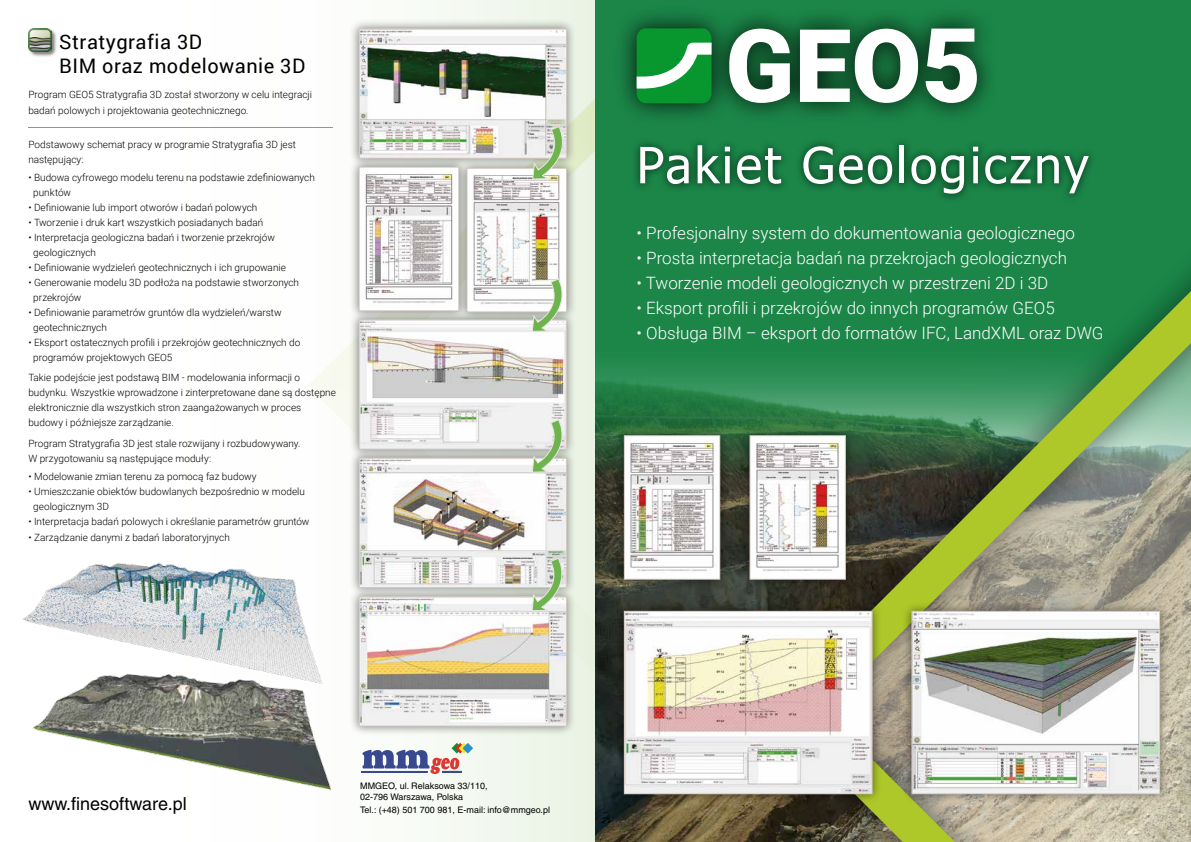
<style>
.page{position:relative;width:1191px;height:842px;background:#fff}
.page>*{position:absolute;margin:0;border:0;box-sizing:border-box;transform-origin:0 0}
.t1{font:50px "Tahoma";letter-spacing:.05em;color:#fff}
.t2{font:20px/24px "Roboto";letter-spacing:.025em;color:#000}
.t3{font:18px "Helvetica CE";color:#000}
.t4{font:300 17px "Roboto";color:#fff}
.t5{font:300 10px/15px "Roboto";color:#000}
.t6{font:9px/10.8px "Helvetica CE";color:#000}
</style>
<div class="page">
<svg style="left:334px;top:0;width:261px;height:360px;fill:#eef5e9"></svg>
<svg style="left:308px;top:360px;width:287px;height:482px"></svg>
<div style="left:595px;top:0;width:596px;height:842px;background:#1b8648"></div>
<img style="left:595px;top:366px;width:147px;height:476px">
<div style="left:614px;top:6px;width:384px;height:119px;background:#000;opacity:.88"></div>
<svg style="left:636px;top:28px;width:76px;height:75px;background:#36a756"></svg>
<svg style="left:729px;top:29px;width:13px;height:74px"></svg>
<div style="left:631px;top:136px;width:466px;height:67px;background:#000;opacity:.55"></div>
<div style="left:742px;top:20px;width:449px;height:822px;background:#000;opacity:.43"></div>
<svg style="left:771px;top:291px;width:420px;height:446px"></svg>
<svg style="left:771px;top:684px;width:184px;height:158px;background:#767842"></svg>
<div style="left:902px;top:601px;width:267px;height:203px;background:#000;opacity:.5"></div>
<img style="left:911px;top:610px;width:249px;height:185px">
<img style="left:23px;top:561px;width:306px;height:106px">
<img style="left:32px;top:667px;width:306px;height:134px">
<div style="left:28px;top:28px;width:29px;height:29px;background:#000;opacity:.5"></div>
<img style="left:28px;top:28px;width:23px;height:23px">
<div style="left:740px;top:426px;width:115px;height:163px;background:#000;opacity:.5"></div>
<svg style="left:749px;top:435px;width:97px;height:145px;background:#e3dfdc"></svg>
<div style="left:614px;top:426px;width:115px;height:163px;background:#000;opacity:.5"></div>
<svg style="left:623px;top:435px;width:97px;height:145px;background:#dad8d6"></svg>
<div style="left:349px;top:19px;width:227px;height:149px;background:#000;opacity:.5"></div>
<div style="left:349px;top:157px;width:120px;height:164px;background:#000;opacity:.5"></div>
<div style="left:614px;top:601px;width:268px;height:203px;background:#000;opacity:.5"></div>
<svg style="left:623px;top:610px;width:250px;height:185px;background:#e7dfd5"></svg>
<hr style="left:28px;top:127px;width:305px;height:1px;background:#6eb44e">
<div style="left:349px;top:310px;width:227px;height:149px;background:#000;opacity:.5"></div>
<div style="left:349px;top:448px;width:227px;height:149px;background:#000;opacity:.5"></div>
<div style="left:349px;top:586px;width:227px;height:150px;background:#000;opacity:.5"></div>
<img style="left:358px;top:28px;width:216px;height:699px">
<hr style="left:361px;top:771px;width:66px;height:2px;background:#39498f">
<svg style="left:362px;top:743px;width:111px;height:31px"></svg>
<h2 class="t2" style="left:59px;top:29px;width:247px">Stratygrafia 3D<br>BIM oraz modelowanie 3D</h2>
<p class="t5" style="left:28px;top:86px;width:285px;line-height:16px">Program GEO5 Stratygrafia 3D został stworzony w celu integracji badań polowych i projektowania geotechnicznego.</p>
<p class="t5" style="left:28px;top:136px;width:269px">Podstawowy schemat pracy w programie Stratygrafia 3D jest następujący:</p>
<p class="t5" style="left:33px;top:169px;width:283px;text-indent:-5px">• Budowa cyfrowego modelu terenu na podstawie zdefiniowanych punktów</p>
<p class="t5" style="left:28px;top:199px;width:231px">• Definiowanie lub import otworów i badań polowych</p>
<p class="t5" style="left:28px;top:214px;width:236px">• Tworzenie i druk kart wszystkich posiadanych badań</p>
<p class="t5" style="left:33px;top:229px;width:243px;text-indent:-5px">• Interpretacja geologiczna badań i tworzenie przekrojów geologicznych</p>
<p class="t5" style="left:28px;top:259px;width:259px">• Definiowanie wydzieleń geotechnicznych i ich grupowanie</p>
<p class="t5" style="left:33px;top:274px;width:267px;text-indent:-5px">• Generowanie modelu 3D podłoża na podstawie stworzonych przekrojów</p>
<p class="t5" style="left:33px;top:304px;width:250px;text-indent:-5px">• Definiowanie parametrów gruntów dla wydzieleń/warstw geotechnicznych</p>
<p class="t5" style="left:33px;top:334px;width:269px;text-indent:-5px">• Eksport ostatecznych profili i przekrojów geotechnicznych do programów projektowych GEO5</p>
<p class="t5" style="left:28px;top:370px;width:309px">Takie podejście jest podstawą BIM - modelowania informacji o budynku. Wszystkie wprowadzone i zinterpretowane dane są dostępne elektronicznie dla wszystkich stron zaangażowanych w proces budowy i późniejsze zarządzanie.</p>
<p class="t5" style="left:28px;top:436px;width:274px">Program Stratygrafia 3D jest stale rozwijany i rozbudowywany.<br>W przygotowaniu są następujące moduły:</p>
<p class="t5" style="left:28px;top:468px;width:230px">• Modelowanie zmian terenu za pomocą faz budowy</p>
<p class="t5" style="left:33px;top:483px;width:273px;text-indent:-5px">• Umieszczanie obiektów budowlanych bezpośrednio w modelu geologicznym 3D</p>
<p class="t5" style="left:28px;top:513px;width:283px">• Interpretacja badań polowych i określanie parametrów gruntów</p>
<p class="t5" style="left:28px;top:529px;width:203px">• Zarządzanie danymi z badań laboratoryjnych</p>
<h1 class="t1" style="left:636px;top:132px;width:454px">Pakiet Geologiczny</h1>
<h3 class="t4" style="left:636px;top:221px;width:440px">• Profesjonalny system do dokumentowania geologicznego</h3>
<h3 class="t4" style="left:636px;top:246px;width:432px">• Prosta interpretacja badań na przekrojach geologicznych</h3>
<h3 class="t4" style="left:636px;top:271px;width:413px">• Tworzenie modeli geologicznych w przestrzeni 2D i 3D</h3>
<h3 class="t4" style="left:636px;top:296px;width:419px">• Eksport profili i przekrojów do innych programów GEO5</h3>
<h3 class="t4" style="left:636px;top:321px;width:468px">• Obsługa BIM – eksport do formatów IFC, LandXML oraz DWG</h3>
<p class="t6" style="left:360px;top:781px;width:129px">MMGEO, ul. Relaksowa 33/110,<br>02-796 Warszawa, Polska</p>
<h3 class="t3" style="left:28px;top:793px;width:160px">www.finesoftware.pl</h3>
<p class="t6" style="left:360px;top:805px;width:191px">Tel.: (+48) 501 700 981, E-mail: info@mmgeo.pl</p>
</div>
